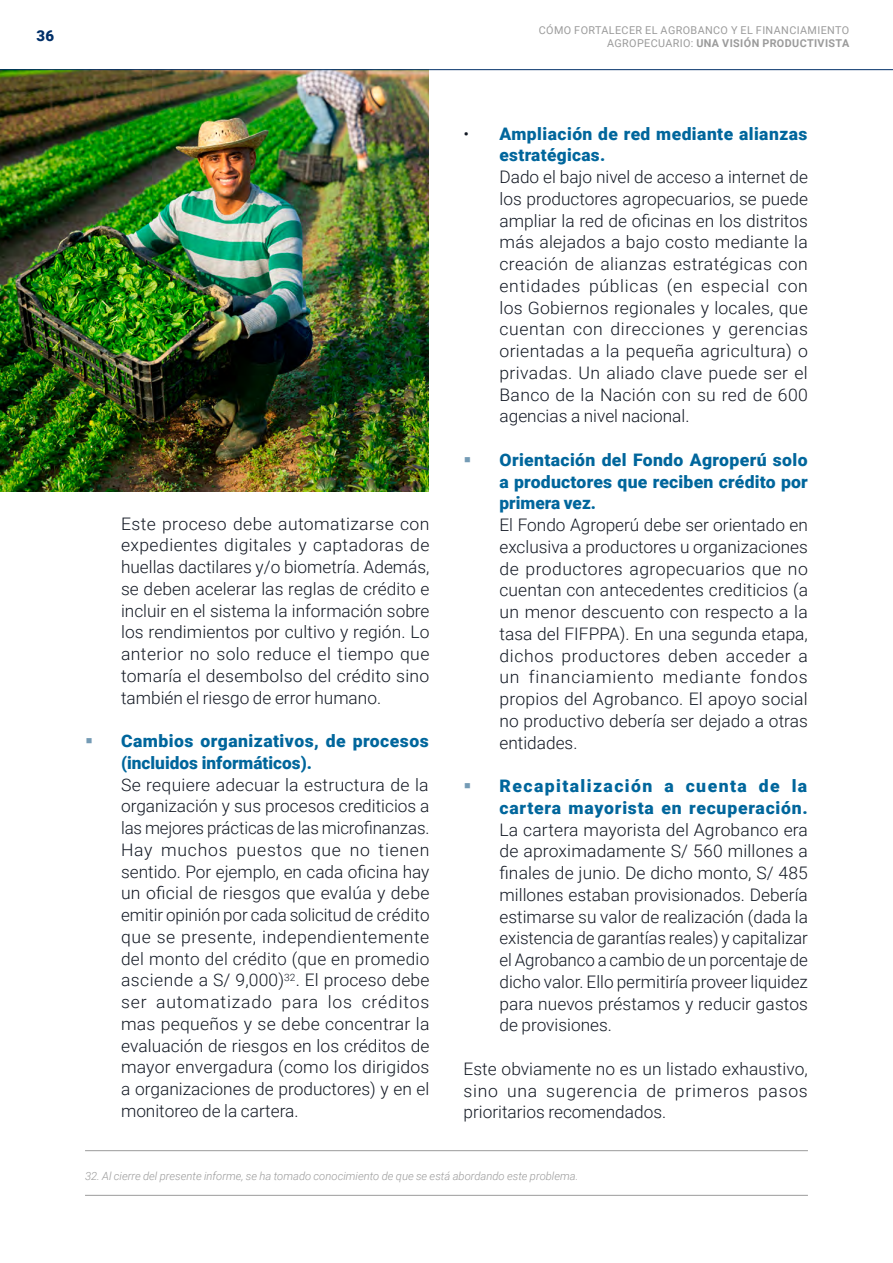
<style>
.page{position:relative;width:893px;height:1263px;background:#fff}
.page>*{position:absolute;margin:0;border:0;box-sizing:border-box;transform-origin:0 0}
.t1{font:300 17.25px/21.8px "Roboto";color:#131924;text-align:justify}
.t2{font:900 17.25px/21.8px "Roboto";letter-spacing:.025em;color:#00669c}
.t3{font:900 17.25px/21.8px "Roboto";letter-spacing:.045em;color:#00669c;text-align:right}
.t4{font:900 15px "Roboto";color:#002f68}
.t5{font:italic 300 11.25px "Roboto";color:#9b9b9b}
.t6{font:10.8px/13.5px "Roboto";letter-spacing:.035em;color:#9b9b9b;text-align:right}
.s1{font-weight:700}
.s2{color:#749bb5}
.s3{font-weight:300;color:#131924}
</style>
<div class="page">
<hr style="left:85px;top:1195px;width:723px;height:1px;background:#9b9b9b">
<img style="left:0;top:70px;width:429px;height:421px">
<hr style="left:85px;top:1150px;width:723px;height:1px;background:#9b9b9b">
<hr style="left:0;top:69px;width:893px;height:1px;background:#002f68">
<p class="t4" style="left:36px;top:26px;width:19px">36</p>
<p class="t6" style="left:539px;top:23px;width:312px">CÓMO FORTALECER EL AGROBANCO Y EL FINANCIAMIENTO<br>AGROPECUARIO: <span class="s1">UNA VISIÓN PRODUCTIVISTA</span></p>
<p class="t1" style="left:121px;top:512px;width:310px">Este proceso debe automatizarse con expedientes digitales y captadoras de huellas dactilares y/o biometría. Además, se deben acelerar las reglas de crédito e incluir en el sistema la información sobre los rendimientos por cultivo y región. Lo anterior no solo reduce el tiempo que tomaría el desembolso del crédito sino también el riesgo de error humano.</p>
<p class="t2" style="left:121px;top:729px;width:309px;text-indent:-36px"><span class="s2">▪</span> Cambios organizativos, de procesos (incluidos informáticos).</p>
<p class="t1" style="left:121px;top:773px;width:310px">Se requiere adecuar la estructura de la organización y sus procesos crediticios a las mejores prácticas de las microfinanzas.<br>Hay muchos puestos que no tienen sentido. Por ejemplo, en cada oficina hay un oficial de riesgos que evalúa y debe emitir opinión por cada solicitud de crédito que se presente, independientemente del monto del crédito (que en promedio asciende a S/ 9,000)<sup>32</sup>. El proceso debe ser automatizado para los créditos mas pequeños y se debe concentrar la evaluación de riesgos en los créditos de mayor envergadura (como los dirigidos a organizaciones de productores) y en el monitoreo de la cartera.</p>
<p class="t2" style="left:499px;top:122px;width:309px;text-indent:-36px"><span class="s3">•</span> Ampliación de red mediante alianzas estratégicas.</p>
<p class="t1" style="left:499px;top:165px;width:310px">Dado el bajo nivel de acceso a internet de los productores agropecuarios, se puede ampliar la red de oficinas en los distritos más alejados a bajo costo mediante la creación de alianzas estratégicas con entidades públicas (en especial con los Gobiernos regionales y locales, que cuentan con direcciones y gerencias orientadas a la pequeña agricultura) o privadas. Un aliado clave puede ser el Banco de la Nación con su red de 600 agencias a nivel nacional.</p>
<p class="t2" style="left:499px;top:448px;width:310px;text-align:justify;text-indent:-36px"><span class="s2">▪</span> Orientación del Fondo Agroperú solo a productores que reciben crédito por primera vez.</p>
<p class="t1" style="left:499px;top:513px;width:310px">El Fondo Agroperú debe ser orientado en exclusiva a productores u organizaciones de productores agropecuarios que no cuentan con antecedentes crediticios (a un menor descuento con respecto a la tasa del FIFPPA). En una segunda etapa, dichos productores deben acceder a un financiamiento mediante fondos propios del Agrobanco. El apoyo social no productivo debería ser dejado a otras entidades.</p>
<p class="t3" style="left:463px;top:774px;width:346px"><span class="s2">▪</span> Recapitalización a cuenta de la cartera mayorista en recuperación.</p>
<p class="t1" style="left:499px;top:818px;width:310px">La cartera mayorista del Agrobanco era de aproximadamente S/ 560 millones a finales de junio. De dicho monto, S/ 485 millones estaban provisionados. Debería estimarse su valor de realización (dada la existencia de garantías reales) y capitalizar el Agrobanco a cambio de un porcentaje de dicho valor. Ello permitiría proveer liquidez para nuevos préstamos y reducir gastos de provisiones.</p>
<p class="t1" style="left:463px;top:1057px;width:346px">Este obviamente no es un listado exhaustivo, sino una sugerencia de primeros pasos prioritarios recomendados.</p>
<p class="t5" style="left:85px;top:1168px;width:495px">32. Al cierre del presente informe, se ha tomado conocimiento de que se está abordando este problema.</p>
</div>
